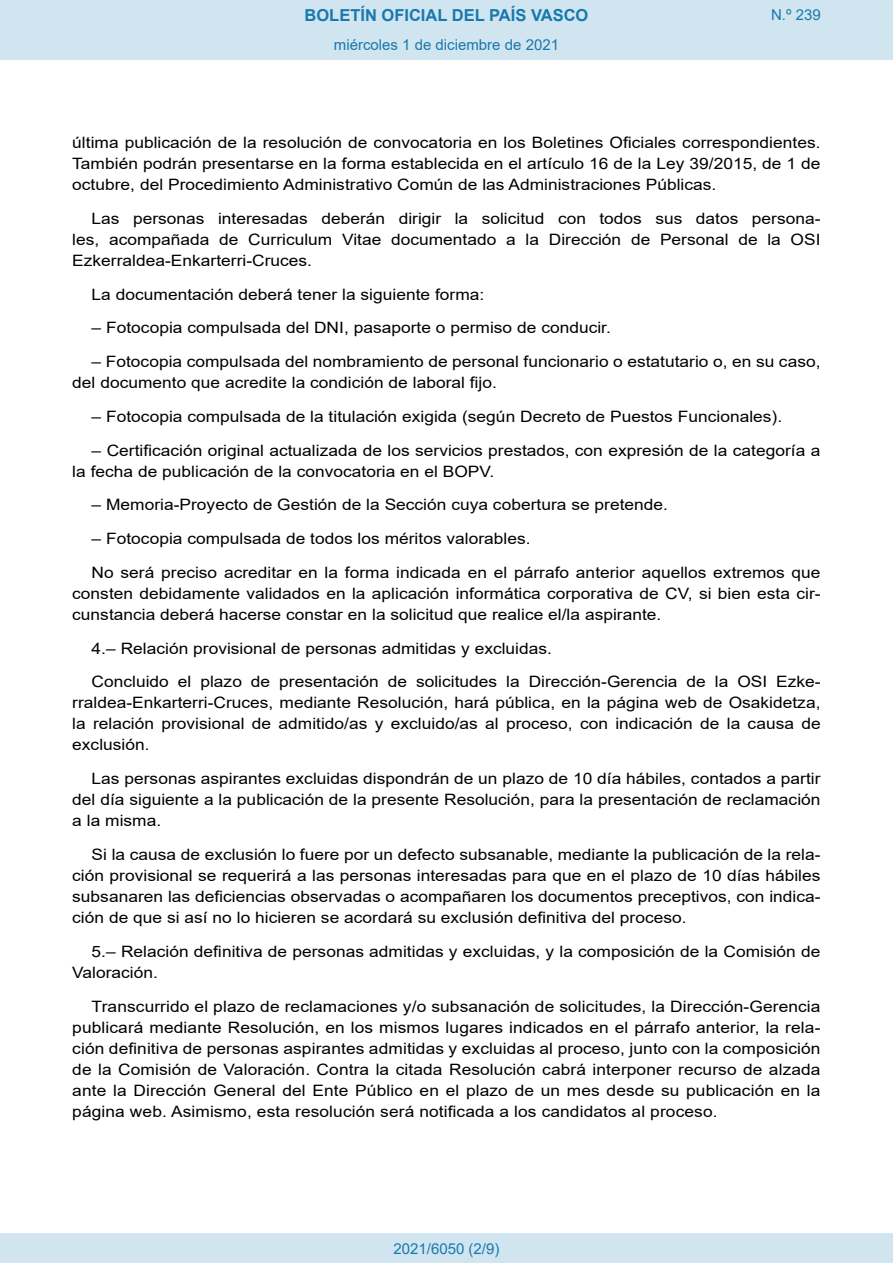
<style>
.page{position:relative;width:893px;height:1263px;background:#fff}
.page>*{position:absolute;margin:0;border:0;box-sizing:border-box;transform-origin:0 0}
.t1{font:700 16.5px "Arial";color:#1879ad}
.BOPVDetalle{font:15.6px/21px "Arial";color:#000;text-align:justify;scale:1.11 1}
.Paginacion_Centro{font:15px "Arial";color:#1879ad}
</style>
<div class="page">
<div style="left:0;top:0;width:893px;height:60px;background:#d0e5f0"></div>
<div style="left:0;top:1233px;width:893px;height:30px;background:#d0e5f0"></div>
<p class="t1" style="left:305px;top:3px;width:285px">BOLETÍN OFICIAL DEL PAÍS VASCO</p>
<p class="Paginacion_Centro" style="left:334px;top:35px;width:227px">miércoles 1 de diciembre de 2021</p>
<p class="Paginacion_Centro" style="left:771px;top:5px;width:51px">N.º 239</p>
<p class="BOPVDetalle" style="left:72px;top:132px;width:676px">última publicación de la resolución de convocatoria en los Boletines Oficiales correspondientes.<br>También podrán presentarse en la forma establecida en el artículo 16 de la Ley 39/2015, de 1 de octubre, del Procedimiento Administrativo Común de las Administraciones Públicas.</p>
<p class="BOPVDetalle" style="left:72px;top:208px;width:676px;text-indent:19px">Las personas interesadas deberán dirigir la solicitud con todos sus datos persona&shy;les, acompañada de Curriculum Vitae documentado a la Dirección de Personal de la OSI Ezkerraldea-Enkarterri-Cruces.</p>
<p class="BOPVDetalle" style="left:92px;top:284px;width:355px">La documentación deberá tener la siguiente forma:</p>
<p class="BOPVDetalle" style="left:92px;top:317px;width:469px">– Fotocopia compulsada del DNI, pasaporte o permiso de conducir.</p>
<p class="BOPVDetalle" style="left:72px;top:351px;width:676px;text-indent:19px">– Fotocopia compulsada del nombramiento de personal funcionario o estatutario o, en su caso, del documento que acredite la condición de laboral fijo.</p>
<p class="BOPVDetalle" style="left:92px;top:406px;width:624px">– Fotocopia compulsada de la titulación exigida (según Decreto de Puestos Funcionales).</p>
<p class="BOPVDetalle" style="left:72px;top:440px;width:676px;text-indent:19px">– Certificación original actualizada de los servicios prestados, con expresión de la categoría a la fecha de publicación de la convocatoria en el BOPV.</p>
<p class="BOPVDetalle" style="left:92px;top:494px;width:521px">– Memoria-Proyecto de Gestión de la Sección cuya cobertura se pretende.</p>
<p class="BOPVDetalle" style="left:92px;top:528px;width:397px">– Fotocopia compulsada de todos los méritos valorables.</p>
<p class="BOPVDetalle" style="left:72px;top:562px;width:676px;text-indent:19px">No será preciso acreditar en la forma indicada en el párrafo anterior aquellos extremos que consten debidamente validados en la aplicación informática corporativa de CV, si bien esta cir&shy;cunstancia deberá hacerse constar en la solicitud que realice el/la aspirante.</p>
<p class="BOPVDetalle" style="left:92px;top:638px;width:416px">4.– Relación provisional de personas admitidas y excluidas.</p>
<p class="BOPVDetalle" style="left:72px;top:671px;width:676px;text-indent:19px">Concluido el plazo de presentación de solicitudes la Dirección-Gerencia de la OSI Ezke&shy;rraldea-Enkarterri-Cruces, mediante Resolución, hará pública, en la página web de Osakidetza, la relación provisional de admitido/as y excluido/as al proceso, con indicación de la causa de exclusión.</p>
<p class="BOPVDetalle" style="left:72px;top:768px;width:676px;text-indent:19px">Las personas aspirantes excluidas dispondrán de un plazo de 10 día hábiles, contados a partir del día siguiente a la publicación de la presente Resolución, para la presentación de reclamación a la misma.</p>
<p class="BOPVDetalle" style="left:72px;top:844px;width:676px;text-indent:19px">Si la causa de exclusión lo fuere por un defecto subsanable, mediante la publicación de la rela&shy;ción provisional se requerirá a las personas interesadas para que en el plazo de 10 días hábiles subsanaren las deficiencias observadas o acompañaren los documentos preceptivos, con indica&shy;ción de que si así no lo hicieren se acordará su exclusión definitiva del proceso.</p>
<p class="BOPVDetalle" style="left:72px;top:941px;width:676px;text-indent:19px">5.– Relación definitiva de personas admitidas y excluidas, y la composición de la Comisión de<br>Valoración.</p>
<p class="BOPVDetalle" style="left:72px;top:995px;width:676px;text-indent:19px">Transcurrido el plazo de reclamaciones y/o subsanación de solicitudes, la Dirección-Gerencia publicará mediante Resolución, en los mismos lugares indicados en el párrafo anterior, la rela&shy;ción definitiva de personas aspirantes admitidas y excluidas al proceso, junto con la composición de la Comisión de Valoración. Contra la citada Resolución cabrá interponer recurso de alzada ante la Dirección General del Ente Público en el plazo de un mes desde su publicación en la página web. Asimismo, esta resolución será notificada a los candidatos al proceso.</p>
<p class="Paginacion_Centro" style="left:393px;top:1238px;width:107px">2021/6050 (2/9)</p>
</div>
